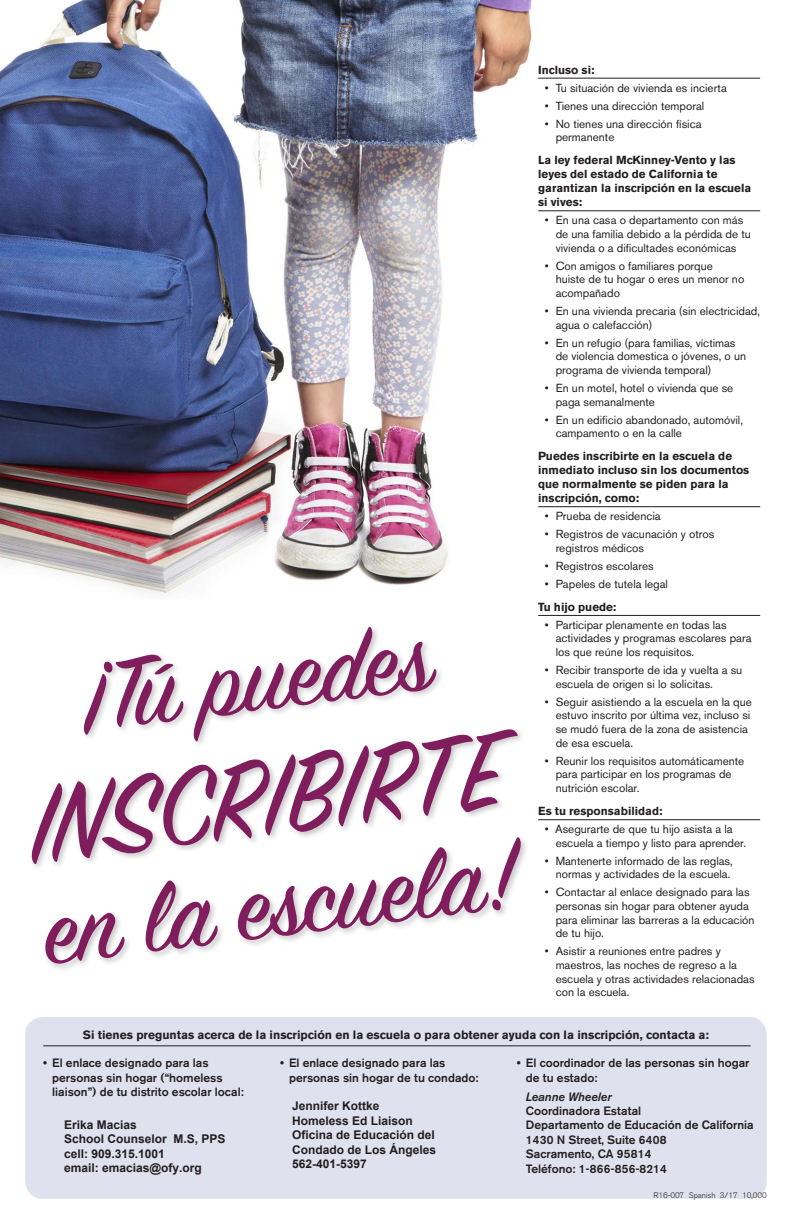
<style>
.page{position:relative;width:792px;height:1224px;background:#fff}
.page>*{position:absolute;margin:0;border:0;box-sizing:border-box;transform-origin:0 0}
.t1{font:121.8px "Sign Painter House Script";color:#7f1d5d}
.t2{font:108.9px "Sign Painter House Script";color:#7f1d5d}
.t3{font:500 12px/14.4px "Akzidenz Grotesk BE";color:#231f20}
.t4{font:700 12px "Akzidenz Grotesk BE";color:#231f20}
.t5{font:700 12px/14.4px "Arial";color:#221e1f}
.t6{font:700 12px/14.4px "Arial";color:#221e1f}
.t7{font:italic 500 12px "Akzidenz Grotesk BE";color:#231f20}
.Body_text{font:11.7px/13.7px "Akzidenz Grotesk BE";color:#231f20}
.Subhead{font:700 11.7px/14px "Akzidenz Grotesk BE";color:#231f20}
.t8{font:300 8px "Akzidenz Grotesk BE";color:#231f20}
</style>
<div class="page">
<div style="left:25px;top:1017px;width:742px;height:182px;background:#e0e1ee;border-radius:18px"></div>
<img style="left:0;top:0;width:541px;height:595px">
<div style="left:29px;top:624px;width:499px;height:348px;background:#231f20;opacity:.25"></div>
<hr style="left:538px;top:78px;width:222px;height:1px;background:#231f20">
<hr style="left:538px;top:211px;width:222px;height:1px;background:#231f20">
<hr style="left:538px;top:506px;width:222px;height:1px;background:#231f20">
<hr style="left:538px;top:615px;width:222px;height:1px;background:#231f20">
<hr style="left:538px;top:819px;width:222px;height:1px;background:#231f20">
<hr style="left:43px;top:1046px;width:708px;height:1px;background:#231f20">
<p class="Subhead" style="left:538px;top:63px;width:58px">Incluso si:</p>
<p class="Body_text" style="left:545px;top:81px;width:183px">• Tu situación de vivienda es incierta</p>
<p class="Body_text" style="left:545px;top:99px;width:161px">• Tienes una dirección temporal</p>
<p class="Body_text" style="left:556px;top:117px;width:147px;text-indent:-11px">• No tienes una dirección física permanente</p>
<p class="Subhead" style="left:538px;top:153px;width:215px">La ley federal McKinney-Vento y las leyes del estado de California te garantizan la inscripción en la escuela si vives:</p>
<p class="Body_text" style="left:556px;top:213px;width:197px;text-indent:-11px">• En una casa o departamento con más de una familia debido a la pérdida de tu vivienda o a dificultades económicas</p>
<p class="Body_text" style="left:556px;top:259px;width:190px;text-indent:-11px">• Con amigos o familiares porque huiste de tu hogar o eres un menor no acompañado</p>
<p class="Body_text" style="left:556px;top:304px;width:206px;text-indent:-11px">• En una vivienda precaria (sin electricidad, agua o calefacción)</p>
<p class="Body_text" style="left:556px;top:336px;width:192px;text-indent:-11px">• En un refugio (para familias, víctimas de violencia domestica o jóvenes, o un programa de vivienda temporal)</p>
<p class="Body_text" style="left:556px;top:381px;width:179px;text-indent:-11px">• En un motel, hotel o vivienda que se paga semanalmente</p>
<p class="Body_text" style="left:556px;top:413px;width:189px;text-indent:-11px">• En un edificio abandonado, automóvil, campamento o en la calle</p>
<p class="Subhead" style="left:538px;top:449px;width:213px">Puedes inscribirte en la escuela de inmediato incluso sin los documentos que normalmente se piden para la inscripción, como:</p>
<p class="Body_text" style="left:545px;top:509px;width:117px">• Prueba de residencia</p>
<p class="Body_text" style="left:556px;top:527px;width:160px;text-indent:-11px">• Registros de vacunación y otros registros médicos</p>
<p class="Body_text" style="left:545px;top:559px;width:110px">• Registros escolares</p>
<p class="Body_text" style="left:545px;top:577px;width:125px">• Papeles de tutela legal</p>
<p class="Subhead" style="left:538px;top:600px;width:80px">Tu hijo puede:</p>
<p class="Body_text" style="left:556px;top:618px;width:197px;text-indent:-11px">• Participar plenamente en todas las actividades y programas escolares para los que reúne los requisitos.</p>
<p class="Body_text" style="left:556px;top:663px;width:188px;text-indent:-11px">• Recibir transporte de ida y vuelta a su escuela de origen si lo solicitas.</p>
<p class="Body_text" style="left:556px;top:695px;width:198px;text-indent:-11px">• Seguir asistiendo a la escuela en la que estuvo inscrito por última vez, incluso si se mudó fuera de la zona de asistencia de esa escuela.</p>
<p class="Body_text" style="left:556px;top:754px;width:190px;text-indent:-11px">• Reunir los requisitos automáticamente para participar en los programas de nutrición escolar.</p>
<p class="Subhead" style="left:538px;top:804px;width:126px">Es tu responsabilidad:</p>
<p class="Body_text" style="left:556px;top:822px;width:192px;text-indent:-11px">• Asegurarte de que tu hijo asista a la escuela a tiempo y listo para aprender.</p>
<p class="Body_text" style="left:545px;top:854px;width:189px;text-align:right">• Mantenerte informado de las reglas, normas y actividades de la escuela.</p>
<p class="Body_text" style="left:556px;top:886px;width:200px;text-indent:-11px">• Contactar al enlace designado para las personas sin hogar para obtener ayuda para eliminar las barreras a la educación de tu hijo.</p>
<p class="Body_text" style="left:556px;top:945px;width:201px;text-indent:-11px">• Asistir a reuniones entre padres y maestros, las noches de regreso a la escuela y otras actividades relacionadas con la escuela.</p>
<p class="t4" style="left:83px;top:1028px;width:628px">Si tienes preguntas acerca de la inscripción en la escuela o para obtener ayuda con la inscripción, contacta a:</p>
<p class="t3" style="left:52px;top:1056px;width:193px;text-indent:-9px">• El enlace designado para las personas sin hogar (“homeless liaison”) de tu distrito escolar local:</p>
<p class="t3" style="left:289px;top:1056px;width:191px;text-indent:-9px">• El enlace designado para las personas sin hogar de tu condado:</p>
<p class="t3" style="left:526px;top:1056px;width:225px;text-indent:-9px">• El coordinador de las personas sin hogar de tu estado:</p>
<p class="t2" style="left:66px;top:633px;width:360px;rotate:-7deg">¡Tú puedes</p>
<p class="t1" style="left:21px;top:753px;width:479px;rotate:-7deg">INSCRIBIRTE</p>
<p class="t2" style="left:35px;top:865px;width:479px;rotate:-7deg">en la escuela!</p>
<p class="t7" style="left:526px;top:1090px;width:87px">Leanne Wheeler</p>
<p class="t3" style="left:526px;top:1104px;width:117px">Coordinadora Estatal</p>
<p class="t3" style="left:526px;top:1118px;width:229px">Departamento de Educación de California</p>
<p class="t3" style="left:526px;top:1132px;width:142px">1430 N Street, Suite 6408</p>
<p class="t3" style="left:526px;top:1147px;width:127px">Sacramento, CA 95814</p>
<p class="t3" style="left:526px;top:1161px;width:142px">Teléfono: 1-866-856-8214</p>
<p class="t8" style="left:653px;top:1191px;width:115px">R16-007 Spanish 3/17 10,000</p>
<p class="t5" style="left:292px;top:1099px;width:146px">Jennifer Kottke<br>Homeless Ed Liaison<br>Oficina de Educación del<br>Condado de Los Ángeles<br>562-401-5397</p>
<p class="t6" style="left:64px;top:1118px;width:163px">Erika Macias<br>School Counselor M.S, PPS cell: 909.315.1001<br>email: emacias@ofy.org</p>
</div>
